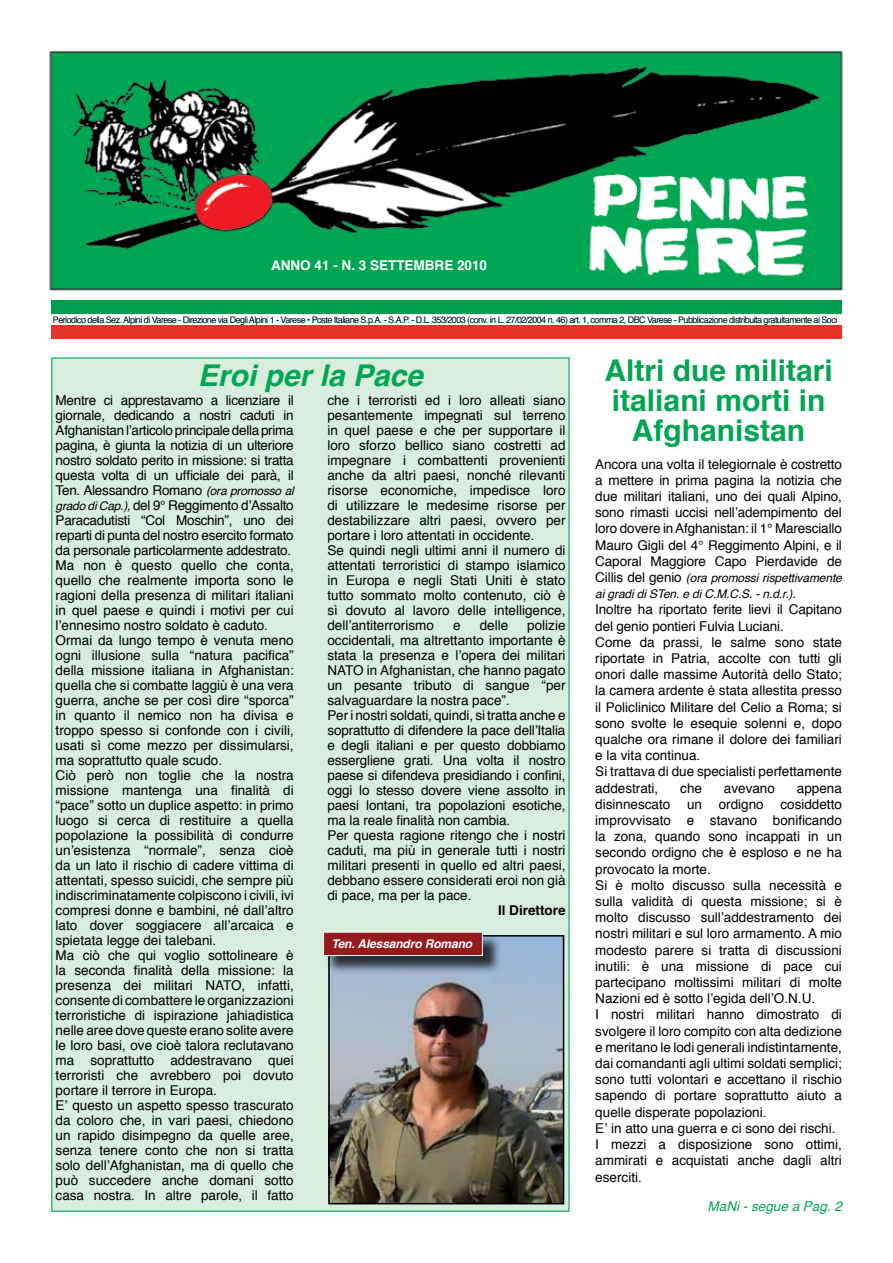
<style>
.page{position:relative;width:893px;height:1263px;background:#fff}
.page>*{position:absolute;margin:0;border:0;box-sizing:border-box;transform-origin:0 0}
.t1{font:700 30px/30px "Helvetica";color:#00a651;text-align:center}
.t2{font:italic 700 30px "Helvetica";color:#00a651}
.t3{font:13.5px/15px "Helvetica";color:#000}
.t4{font:700 13.5px "Helvetica";color:#fff}
.t5{font:italic 13.5px "Helvetica";color:#00a651}
.t6{font:700 13.5px "Helvetica";color:#000}
.t7{font:italic 12px/16.2px "Helvetica";letter-spacing:-.01em;color:#000}
.t8{font:italic 700 12px "Helvetica";letter-spacing:-.01em;color:#fff}
.t9{font:9px "Helvetica";letter-spacing:-.06em;color:#000}
.s1{font-style:italic;font-size:12px}
.s2{font-style:normal;font-size:13.5px}
</style>
<div class="page">
<img style="left:49px;top:50px;width:794px;height:241px">
<div style="left:51px;top:300px;width:791px;height:13px;background:#009d4c"></div>
<div style="left:51px;top:326px;width:791px;height:13px;background:#e83226"></div>
<div style="left:51px;top:357px;width:519px;height:855px;background:#d8eddd;border:1px solid #00a651"></div>
<img style="left:331px;top:938px;width:230px;height:263px">
<div style="left:328px;top:935px;width:236px;height:269px;border:2px solid #000"></div>
<div style="left:325px;top:934px;width:176px;height:40px;background:#000;opacity:.75"></div>
<div style="left:324px;top:932px;width:158px;height:23px;background:#941a1d"></div>
<div style="left:323px;top:932px;width:160px;height:24px;border:1px solid #fff"></div>
<p class="t4" style="left:271px;top:254px;width:218px">ANNO 41 - N. 3 SETTEMBRE 2010</p>
<p class="t9" style="left:53px;top:312px;width:786px">Periodico della Sez. Alpini di Varese - Direzione via Degli Alpini 1 - Varese • Poste Italiane S.p.A. - S.A.P. - D.L. 353/2003 (conv. in L. 27/02/2004 n. 46) art. 1, comma 2, DBC Varese - Pubblicazione distribuita gratuitamente ai Soci</p>
<h1 class="t2" style="left:198px;top:351px;width:227px">Eroi per la Pace</h1>
<p class="t3" style="left:56px;top:393px;width:240px">Mentre ci apprestavamo a licenziare il giornale, dedicando a nostri caduti in Afghanistan l’articolo principale della prima pagina, è giunta la notizia di un ulteriore nostro soldato perito in missione: si tratta questa volta di un ufficiale dei parà, il Ten. Alessandro Romano <span class="s1">(ora promosso al grado di Cap.),</span> del 9° Reggimento d’Assalto Paracadutisti “Col Moschin”, uno dei reparti di punta del nostro esercito formato da personale particolarmente addestrato.<br>Ma non è questo quello che conta, quello che realmente importa sono le ragioni della presenza di militari italiani in quel paese e quindi i motivi per cui l’ennesimo nostro soldato è caduto.<br>Ormai da lungo tempo è venuta meno ogni illusione sulla “natura pacifica” della missione italiana in Afghanistan: quella che si combatte laggiù è una vera guerra, anche se per così dire “sporca” in quanto il nemico non ha divisa e troppo spesso si confonde con i civili, usati sì come mezzo per dissimularsi, ma soprattutto quale scudo.<br>Ciò però non toglie che la nostra missione mantenga una finalità di “pace” sotto un duplice aspetto: in primo luogo si cerca di restituire a quella popolazione la possibilità di condurre un’esistenza “normale”, senza cioè da un lato il rischio di cadere vittima di attentati, spesso suicidi, che sempre più indiscriminatamente colpiscono i civili, ivi compresi donne e bambini, né dall’altro lato dover soggiacere all’arcaica e spietata legge dei talebani.<br>Ma ciò che qui voglio sottolineare è la seconda finalità della missione: la presenza dei militari NATO, infatti, consente di combattere le organizzazioni terroristiche di ispirazione jahiadistica nelle aree dove queste erano solite avere le loro basi, ove cioè talora reclutavano ma soprattutto addestravano quei terroristi che avrebbero poi dovuto portare il terrore in Europa.<br>E’ questo un aspetto spesso trascurato da coloro che, in vari paesi, chiedono un rapido disimpegno da quelle aree, senza tenere conto che non si tratta solo dell’Afghanistan, ma di quello che può succedere anche domani sotto casa nostra. In altre parole, il fatto</p>
<p class="t3" style="left:327px;top:393px;width:240px">che i terroristi ed i loro alleati siano pesantemente impegnati sul terreno in quel paese e che per supportare il loro sforzo bellico siano costretti ad impegnare i combattenti provenienti anche da altri paesi, nonché rilevanti risorse economiche, impedisce loro di utilizzare le medesime risorse per destabilizzare altri paesi, ovvero per portare i loro attentati in occidente.<br>Se quindi negli ultimi anni il numero di attentati terroristici di stampo islamico in Europa e negli Stati Uniti è stato tutto sommato molto contenuto, ciò è sì dovuto al lavoro delle intelligence, dell’antiterrorismo</p>
<p class="t3" style="left:453px;top:618px;width:9px">e</p>
<p class="t3" style="left:480px;top:618px;width:30px">delle</p>
<p class="t3" style="left:327px;top:618px;width:240px;text-indent:200px">polizie occidentali, ma altrettanto importante è stata la presenza e l’opera dei militari NATO in Afghanistan, che hanno pagato un pesante tributo di sangue “per salvaguardare la nostra pace”.<br>Per i nostri soldati, quindi, si tratta anche e soprattutto di difendere la pace dell’Italia e degli italiani e per questo dobbiamo essergliene grati. Una volta il nostro paese si difendeva presidiando i confini, oggi lo stesso dovere viene assolto in paesi lontani, tra popolazioni esotiche, ma la reale finalità non cambia.<br>Per questa ragione ritengo che i nostri caduti, ma più in generale tutti i nostri militari presenti in quello ed altri paesi, debbano essere considerati eroi non già di pace, ma per la pace.</p>
<p class="t6" style="left:498px;top:899px;width:69px">Il Direttore</p>
<p class="t8" style="left:331px;top:934px;width:142px">Ten. Alessandro Romano</p>
<h1 class="t1" style="left:604px;top:356px;width:230px">Altri due militari italiani morti in<br>Afghanistan</h1>
<p class="t3" style="left:595px;top:456px;width:248px;line-height:16.2px;text-align:justify">Ancora una volta il telegiornale è costretto a mettere in prima pagina la notizia che due militari italiani, uno dei quali Alpino, sono rimasti uccisi nell’adempimento del loro dovere in Afghanistan: il 1° Maresciallo Mauro Gigli del 4° Reggimento Alpini, e il Caporal Maggiore Capo Pierdavide de</p>
<p class="t7" style="left:595px;top:570px;width:248px"><span class="s2">Cillis del genio</span> (ora promossi rispettivamente ai gradi di STen. e di C.M.C.S. - n.d.r.)<span class="s2">.</span></p>
<p class="t3" style="left:595px;top:602px;width:248px;line-height:16.2px">Inoltre ha riportato ferite lievi il Capitano del genio pontieri Fulvia Luciani.<br>Come da prassi, le salme sono state riportate in Patria, accolte con tutti gli onori dalle massime Autorità dello Stato; la camera ardente è stata allestita presso il Policlinico Militare del Celio a Roma; si sono svolte le esequie solenni e, dopo qualche ora rimane il dolore dei familiari e la vita continua.<br>Si trattava di due specialisti perfettamente addestrati,</p>
<p class="t3" style="left:680px;top:781px;width:23px">che</p>
<p class="t3" style="left:724px;top:781px;width:53px">avevano</p>
<p class="t3" style="left:595px;top:780px;width:248px;line-height:16.2px;text-indent:202px">appena disinnescato un ordigno cosiddetto improvvisato e stavano bonificando la zona, quando sono incappati in un secondo ordigno che è esploso e ne ha provocato la morte.<br>Si è molto discusso sulla necessità e sulla validità di questa missione; si è molto discusso sull’addestramento dei nostri militari e sul loro armamento. A mio modesto parere si tratta di discussioni inutili: è una missione di pace cui partecipano moltissimi militari di molte Nazioni ed è sotto l’egida dell’O.N.U.<br>I nostri militari hanno dimostrato di svolgere il loro compito con alta dedizione e meritano le lodi generali indistintamente, dai comandanti agli ultimi soldati semplici; sono tutti volontari e accettano il rischio sapendo di portare soprattutto aiuto a quelle disperate popolazioni.<br>E’ in atto una guerra e ci sono dei rischi.<br>I mezzi a disposizione sono ottimi, ammirati e acquistati anche dagli altri eserciti.</p>
<p class="t5" style="left:708px;top:1196px;width:136px">MaNi - segue a Pag. 2</p>
</div>
